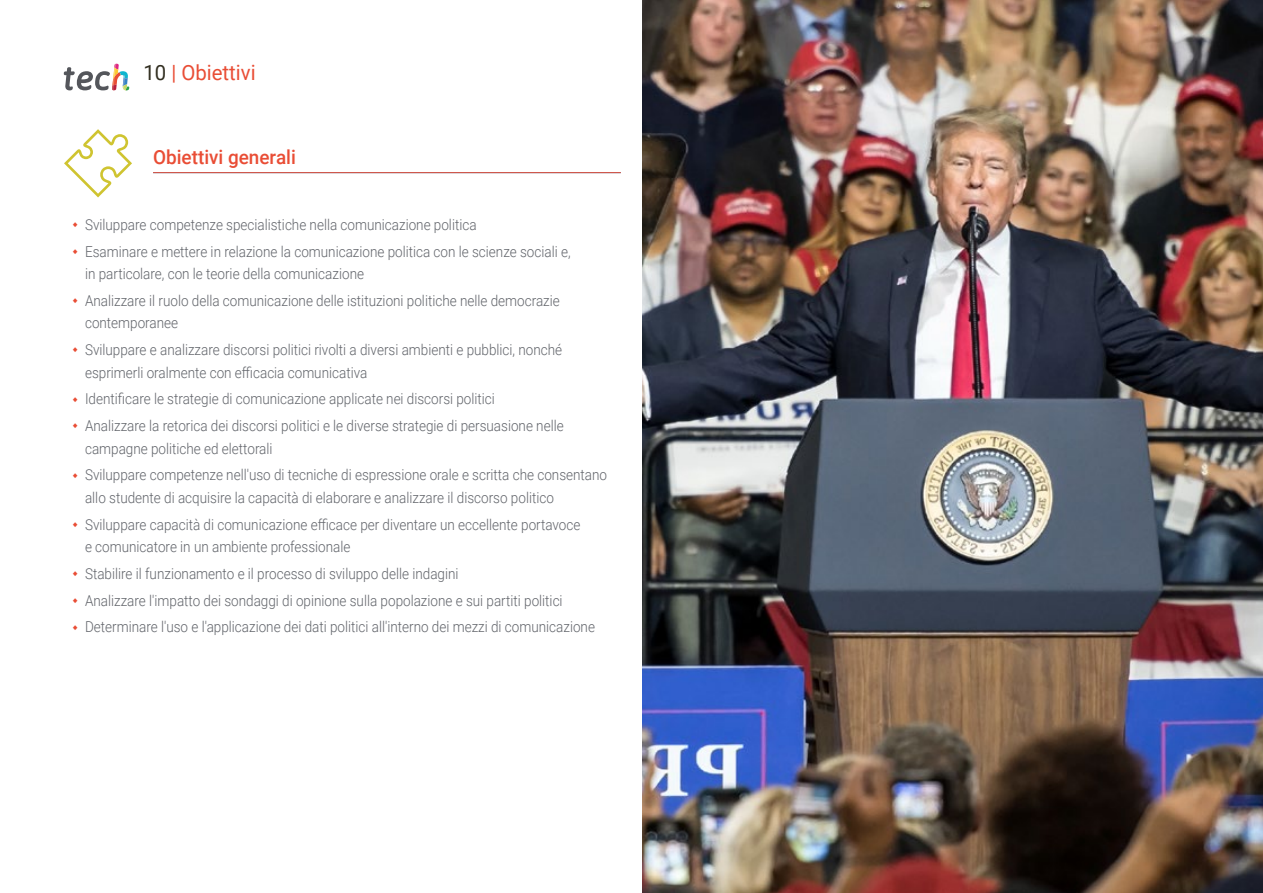
<style>
.page{position:relative;width:1263px;height:893px;background:#fff}
.page>*{position:absolute;margin:0;border:0;box-sizing:border-box;transform-origin:0 0}
.t1{font:21px "Roboto";color:#e94d35}
.t2{font:500 19.5px "Roboto";color:#e94d35}
.t3{font:300 15px/26.7px "Roboto";color:#61646a;scale:.9 1}
.s1{color:#312e20}
</style>
<div class="page">
<svg style="left:64px;top:64px;width:65px;height:27px"></svg>
<img style="left:642px;top:0;width:621px;height:893px">
<hr style="left:153px;top:172px;width:468px;height:1px;background:#e94d35">
<svg style="left:64px;top:129px;width:68px;height:68px"></svg>
<h1 class="t1" style="left:144px;top:57px;width:114px"><span class="s1">10</span> | Obiettivi</h1>
<h2 class="t2" style="left:153px;top:144px;width:144px">Obiettivi generali</h2>
<p class="t3" style="left:85px;top:211px;width:541px">Sviluppare competenze specialistiche nella comunicazione politica<br>Esaminare e mettere in relazione la comunicazione politica con le scienze sociali e,</p>
<p class="t3" style="left:85px;top:260px;width:529px">in particolare, con le teorie della comunicazione<br>Analizzare il ruolo della comunicazione delle istituzioni politiche nelle democrazie</p>
<p class="t3" style="left:85px;top:309px;width:532px">contemporanee<br>Sviluppare e analizzare discorsi politici rivolti a diversi ambienti e pubblici, nonché</p>
<p class="t3" style="left:85px;top:358px;width:533px">esprimerli oralmente con efficacia comunicativa<br>Identificare le strategie di comunicazione applicate nei discorsi politici<br>Analizzare la retorica dei discorsi politici e le diverse strategie di persuasione nelle</p>
<p class="t3" style="left:85px;top:434px;width:582px">campagne politiche ed elettorali<br>Sviluppare competenze nell'uso di tecniche di espressione orale e scritta che consentano</p>
<p class="t3" style="left:85px;top:484px;width:552px">allo studente di acquisire la capacità di elaborare e analizzare il discorso politico<br>Sviluppare capacità di comunicazione efficace per diventare un eccellente portavoce</p>
<p class="t3" style="left:85px;top:533px;width:568px">e comunicatore in un ambiente professionale<br>Stabilire il funzionamento e il processo di sviluppo delle indagini<br>Analizzare l'impatto dei sondaggi di opinione sulla popolazione e sui partiti politici Determinare l'uso e l'applicazione dei dati politici all'interno dei mezzi di comunicazione</p>
</div>
